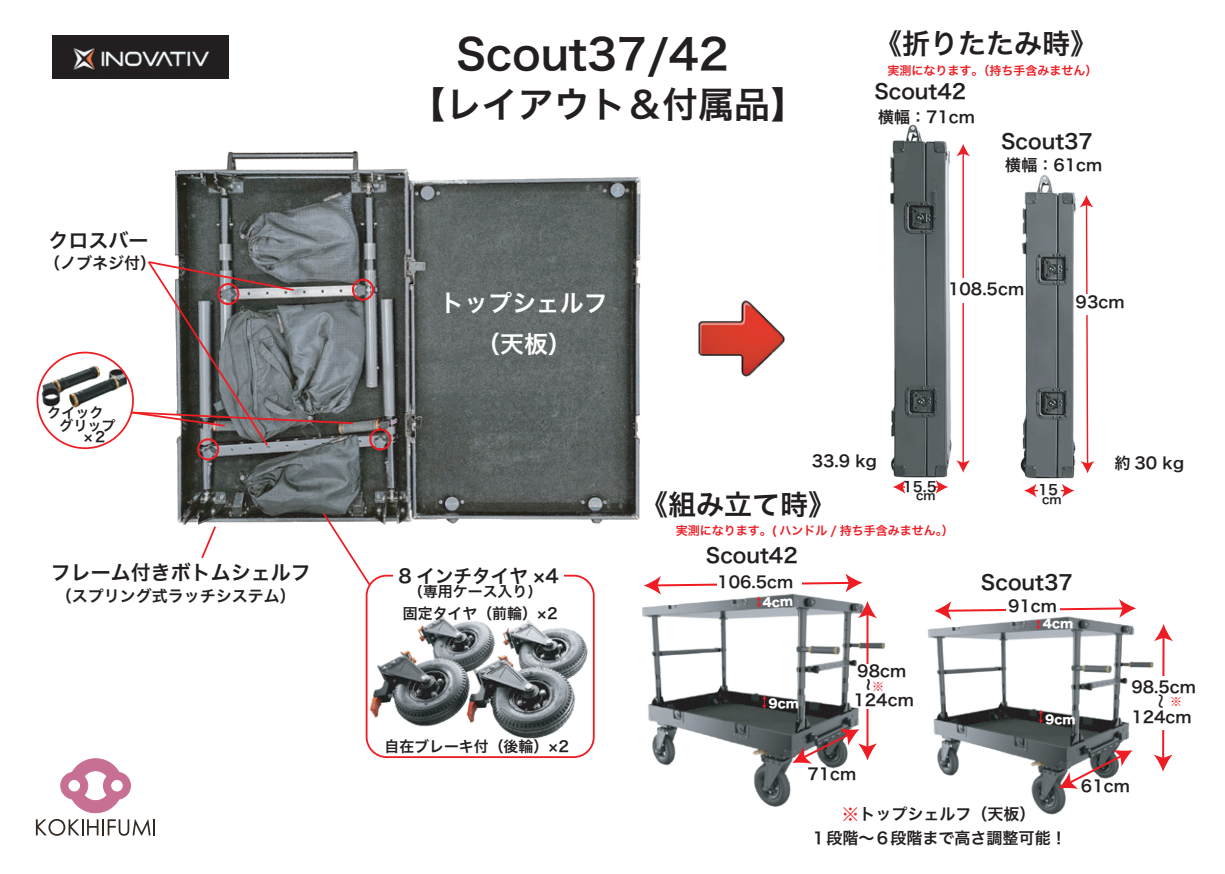
<style>
.page{position:relative;width:1225px;height:874px;background:#fff}
.page>*{position:absolute;margin:0;border:0;box-sizing:border-box;transform-origin:0 0}
.t1{font:42px "Hira Kaku Pro W6";color:#231f20}
.t2{font:36px "Hira Kaku Pro W6";color:#231f20}
.t3{font:28px "Hira Kaku Pro W6";color:#231f20}
.t4{font:24px/41px "Hira Kaku Pro W6";color:#fff;text-align:center}
.t5{font:24px "Hiragino Sans W3";color:#231f20}
.t6{font:24px "Koz Go Pr 6 N";color:#231f20}
.t7{font:20.2px "Hira Kaku Pro W6";color:#231f20}
.t8{font:20px "Hira Kaku Pro W6";color:#231f20}
.t9{font:18.6px "Hira Kaku Pro W6";color:#231f20}
.t10{font:16px/28.6px "Hira Kaku Pro W6";color:#231f20}
.t11{font:16px/24px "Hiragino Sans W6";color:#231f20;text-align:center}
.t12{font:14.8px/21.4px "Hira Kaku Pro W6";color:#231f20}
.t13{font:14.2px/13.2px "Hira Kaku Pro W6";color:#231f20}
.t14{font:14px "Hira Kaku Pro W6";color:#231f20}
.t15{font:12px "Hira Kaku Pro W6";color:#ee1d23}
.t16{font:12px "Hiragino Sans W8";color:#fff}
.t17{font:12px "Hira Kaku Pro W6";color:#231f20}
.t18{font:12px "Hiragino Sans W3";color:#ee1d23}
.t19{font:12px "Hiragino Sans W6";color:#ee1d23}
.s1{font-size:18px;color:#ee1d23}
</style>
<div class="page">
<img style="left:642px;top:607px;width:243px;height:200px">
<svg style="left:36px;top:758px;width:119px;height:77px"></svg>
<img style="left:52px;top:36px;width:176px;height:42px">
<img style="left:176px;top:151px;width:464px;height:373px">
<div style="left:197px;top:438px;width:22px;height:22px;border:2px solid #ee1d23;border-radius:50%"></div>
<div style="left:369px;top:428px;width:22px;height:22px;border:2px solid #ee1d23;border-radius:50%"></div>
<div style="left:352px;top:278px;width:22px;height:22px;border:2px solid #ee1d23;border-radius:50%"></div>
<img style="left:40px;top:365px;width:88px;height:43px">
<div style="left:37px;top:351px;width:97px;height:98px;border:2px solid #ee1d23;border-radius:50%"></div>
<svg style="left:321px;top:510px;width:51px;height:76px"></svg>
<svg style="left:201px;top:526px;width:15px;height:33px"></svg>
<svg style="left:130px;top:259px;width:225px;height:188px"></svg>
<img style="left:369px;top:615px;width:219px;height:124px">
<div style="left:366px;top:574px;width:228px;height:183px;border:2px solid #ee1d23;border-radius:20px"></div>
<div style="left:393px;top:559px;width:171px;height:25px;background:#fff"></div>
<img style="left:698px;top:300px;width:87px;height:77px">
<img style="left:890px;top:124px;width:187px;height:357px">
<hr style="left:962px;top:152px;width:2px;height:311px;background:#ee1d23">
<svg style="left:956px;top:144px;width:14px;height:12px"></svg>
<svg style="left:956px;top:460px;width:14px;height:12px"></svg>
<svg style="left:1079px;top:195px;width:15px;height:278px"></svg>
<hr style="left:901px;top:486px;width:38px;height:1px;background:#ee1d23">
<svg style="left:893px;top:480px;width:12px;height:13px"></svg>
<svg style="left:935px;top:480px;width:13px;height:13px"></svg>
<hr style="left:1033px;top:489px;width:32px;height:2px;background:#ee1d23">
<svg style="left:1024px;top:484px;width:12px;height:13px"></svg>
<svg style="left:1062px;top:484px;width:12px;height:13px"></svg>
<div style="left:954px;top:278px;width:36px;height:24px;background:#fff"></div>
<div style="left:905px;top:481px;width:29px;height:11px;background:#fff"></div>
<div style="left:1038px;top:485px;width:22px;height:10px;background:#fff"></div>
<div style="left:1074px;top:294px;width:36px;height:20px;background:#fff"></div>
<hr style="left:866px;top:613px;width:2px;height:135px;background:#ee1d23">
<svg style="left:762px;top:694px;width:4px;height:14px"></svg>
<svg style="left:792px;top:728px;width:85px;height:35px"></svg>
<div style="left:859px;top:663px;width:50px;height:45px;background:#fff"></div>
<img style="left:928px;top:624px;width:244px;height:191px">
<svg style="left:1058px;top:749px;width:74px;height:39px"></svg>
<div style="left:1153px;top:675px;width:34px;height:53px;background:#fff"></div>
<svg style="left:1038px;top:709px;width:5px;height:14px"></svg>
<svg style="left:934px;top:599px;width:202px;height:30px"></svg>
<svg style="left:644px;top:573px;width:233px;height:45px"></svg>
<p class="t8" style="left:48px;top:222px;width:102px">クロスバー</p>
<p class="t10" style="left:44px;top:248px;width:113px">（ノブネジ付）</p>
<p class="t13" style="left:59px;top:405px;width:58px;text-indent:-12px">クイックグリップ</p>
<p class="t13" style="left:83px;top:429px;width:25px">×２</p>
<p class="t8" style="left:51px;top:554px;width:261px">フレーム付きボトムシェルフ</p>
<p class="t10" style="left:56px;top:580px;width:241px">（スプリング式ラッチシステム）</p>
<h1 class="t1" style="left:456px;top:16px;width:274px">Scout37/42</h1>
<h2 class="t2" style="left:410px;top:71px;width:397px">【レイアウト＆付属品】</h2>
<h3 class="t3" style="left:874px;top:18px;width:225px">《折りたたみ時》</h3>
<p class="t15" style="left:887px;top:59px;width:211px">実測になります。（持ち手含みません）</p>
<p class="t7" style="left:874px;top:73px;width:93px">Scout42</p>
<p class="t10" style="left:878px;top:102px;width:98px">横幅：71cm</p>
<p class="t7" style="left:1001px;top:123px;width:93px">Scout37</p>
<p class="t10" style="left:1005px;top:150px;width:98px">横幅：61cm</p>
<h3 class="t4" style="left:440px;top:281px;width:169px">トップシェルフ（天板）</h3>
<p class="t10" style="left:948px;top:274px;width:78px">108.5cm</p>
<p class="t10" style="left:1075px;top:287px;width:50px">93cm</p>
<p class="t10" style="left:811px;top:445px;width:67px">33.9 kg</p>
<p class="t10" style="left:1114px;top:447px;width:71px">約 30 kg</p>
<p class="t9" style="left:398px;top:558px;width:162px">8 インチタイヤ ×4</p>
<p class="t12" style="left:403px;top:580px;width:156px;text-indent:5px">（専用ケース入り）固定タイヤ（前輪）×2</p>
<p class="t12" style="left:384px;top:734px;width:186px">自在ブレーキ付（後輪）×2</p>
<h3 class="t3" style="left:640px;top:479px;width:197px">《組み立て時》</h3>
<p class="t14" style="left:903px;top:474px;width:35px">15.5</p>
<p class="t17" style="left:916px;top:484px;width:21px">cm</p>
<p class="t15" style="left:675px;top:519px;width:280px">実測になります。( ハンドル / 持ち手含みません。）</p>
<p class="t7" style="left:706px;top:536px;width:93px">Scout42</p>
<p class="t10" style="left:717px;top:566px;width:78px">106.5cm</p>
<p class="t16" style="left:768px;top:696px;width:32px">9CM</p>
<p class="t10" style="left:853px;top:655px;width:62px">98cm<br>124cm</p>
<h3 class="t5" style="left:892px;top:678px;width:15px;rotate:90deg">~</h3>
<p class="t18" style="left:872px;top:675px;width:13px">※</p>
<p class="t14" style="left:1038px;top:477px;width:21px">15</p>
<p class="t17" style="left:1042px;top:488px;width:21px">cm</p>
<p class="t7" style="left:981px;top:563px;width:93px">Scout37</p>
<p class="t10" style="left:1008px;top:590px;width:50px">91cm</p>
<p class="t16" style="left:1043px;top:616px;width:32px">4CM</p>
<p class="t16" style="left:1045px;top:712px;width:32px">9CM</p>
<p class="t10" style="left:1131px;top:672px;width:66px">98.5cm</p>
<h3 class="t6" style="left:1175px;top:692px;width:18px;rotate:90deg">~</h3>
<p class="t19" style="left:1170px;top:690px;width:13px">※</p>
<p class="t10" style="left:1131px;top:701px;width:62px">124cm</p>
<p class="t10" style="left:807px;top:759px;width:50px">71cm</p>
<p class="t11" style="left:810px;top:801px;width:257px"><span class="s1">※</span>トップシェルフ（天板）<br>１段階～６段階まで高さ調整可能！</p>
<p class="t10" style="left:1081px;top:770px;width:50px">61cm</p>
</div>
